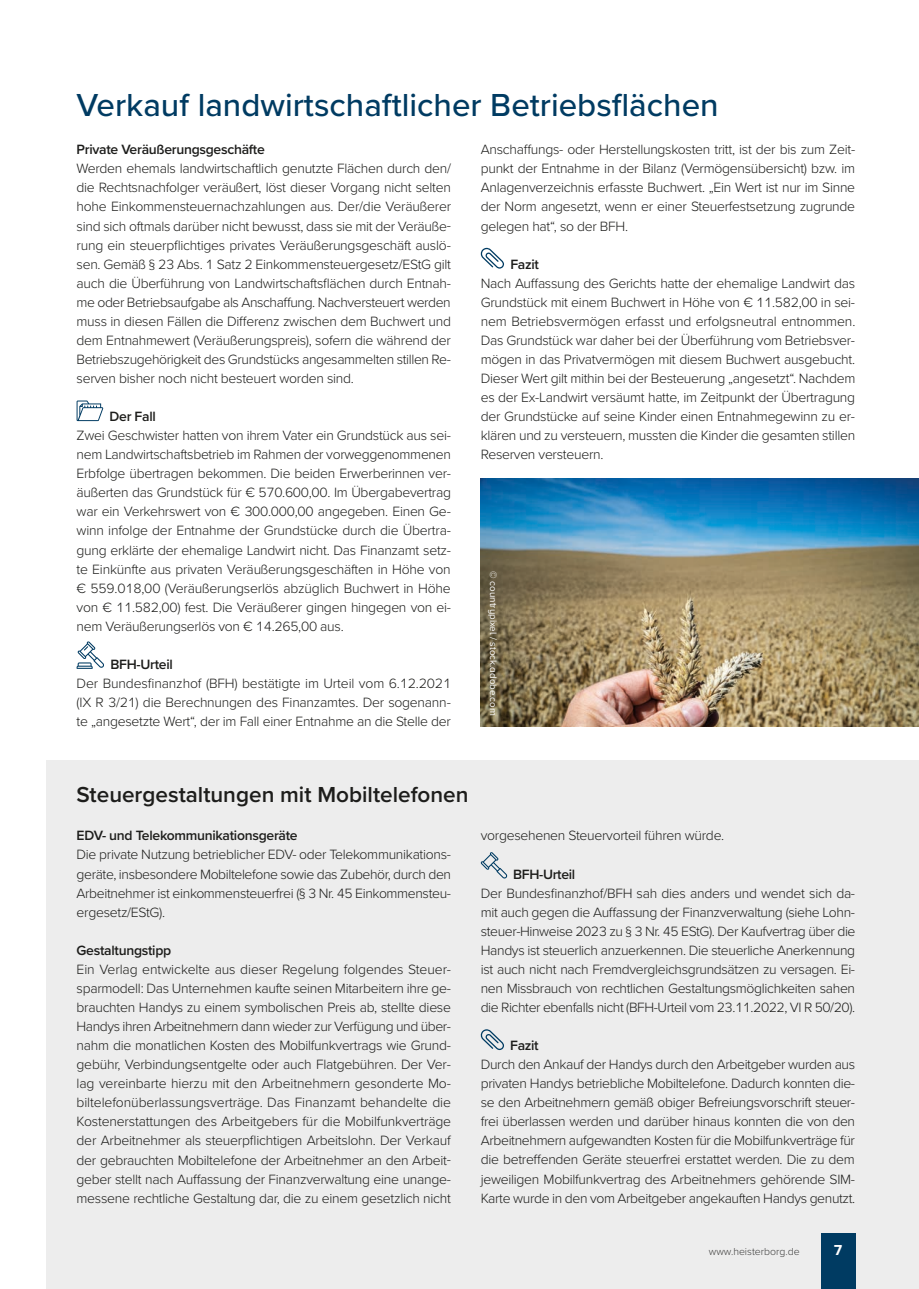
<style>
.page{position:relative;width:919px;height:1289px;background:#fff}
.page>*{position:absolute;margin:0;border:0;box-sizing:border-box;transform-origin:0 0}
.t1{font:500 33px "Proxima Nova";color:#003b62}
.t2{font:600 22.5px "Proxima Nova";color:#1d1d1b}
.t3{font:700 15px "Proxima Nova";color:#fff}
.t4{font:300 13.95px/19px "Proxima Nova";letter-spacing:-.02em;color:#1d1d1b;text-align:justify}
.t5{font:600 13.95px "Proxima Nova";letter-spacing:-.02em;color:#1d1d1b}
.t6{font:300 10.5px "Proxima Nova";color:#3d3d3c}
.t7{font:9.75px "Proxima Nova A";color:#fff}
</style>
<div class="page">
<svg style="left:77px;top:400px;width:26px;height:21px"></svg>
<svg style="left:77px;top:641px;width:27px;height:28px"></svg>
<svg style="left:480px;top:248px;width:24px;height:21px"></svg>
<img style="left:480px;top:478px;width:438px;height:248px">
<div style="left:47px;top:760px;width:871px;height:528px;background:#ededed"></div>
<svg style="left:480px;top:852px;width:27px;height:26px"></svg>
<svg style="left:480px;top:1029px;width:24px;height:21px"></svg>
<div style="left:821px;top:1233px;width:34px;height:55px;background:#003b62"></div>
<h1 class="t1" style="left:77px;top:80px;width:643px">Verkauf landwirtschaftlicher Betriebsflächen</h1>
<p class="t5" style="left:77px;top:139px;width:190px">Private Veräußerungsgeschäfte</p>
<p class="t4" style="left:77px;top:158px;width:376px">Werden ehemals landwirtschaftlich genutzte Flächen durch den/ die Rechtsnachfolger veräußert, löst dieser Vorgang nicht selten hohe Einkommensteuernachzahlungen aus. Der/die Veräußerer sind sich oftmals darüber nicht bewusst, dass sie mit der Veräuße&shy;rung ein steuerpflichtiges privates Veräußerungsgeschäft auslö&shy;sen. Gemäß § 23 Abs. 1 Satz 2 Einkommensteuergesetz/EStG gilt auch die Überführung von Landwirtschaftsflächen durch Entnah&shy;me oder Betriebsaufgabe als Anschaffung. Nachversteuert werden muss in diesen Fällen die Differenz zwischen dem Buchwert und dem Entnahmewert (Veräußerungspreis), sofern die während der Betriebszugehörigkeit des Grundstücks angesammelten stillen Re&shy;serven bisher noch nicht besteuert worden sind.</p>
<p class="t5" style="left:109px;top:406px;width:48px">Der Fall</p>
<p class="t4" style="left:77px;top:425px;width:376px">Zwei Geschwister hatten von ihrem Vater ein Grundstück aus sei&shy;nem Landwirtschaftsbetrieb im Rahmen der vorweggenommenen Erbfolge übertragen bekommen. Die beiden Erwerberinnen ver&shy;äußerten das Grundstück für € 570.600,00. Im Übergabevertrag war ein Verkehrswert von € 300.000,00 angegeben. Einen Ge&shy;winn infolge der Entnahme der Grundstücke durch die Übertra&shy;gung erklärte der ehemalige Landwirt nicht. Das Finanzamt setz&shy;te Einkünfte aus privaten Veräußerungsgeschäften in Höhe von € 559.018,00 (Veräußerungserlös abzüglich Buchwert in Höhe von € 11.582,00) fest. Die Veräußerer gingen hingegen von ei&shy;nem Veräußerungserlös von € 14.265,00 aus.</p>
<p class="t5" style="left:110px;top:653px;width:64px">BFH-Urteil</p>
<p class="t4" style="left:77px;top:673px;width:376px">Der Bundesfinanzhof (BFH) bestätigte im Urteil vom 6.12.2021 (IX R 3/21) die Berechnungen des Finanzamtes. Der sogenann&shy;te „angesetzte Wert“, der im Fall einer Entnahme an die Stelle der</p>
<p class="t4" style="left:480px;top:139px;width:376px">Anschaffungs- oder Herstellungskosten tritt, ist der bis zum Zeit&shy;punkt der Entnahme in der Bilanz (Vermögensübersicht) bzw. im Anlagenverzeichnis erfasste Buchwert. „Ein Wert ist nur im Sinne der Norm angesetzt, wenn er einer Steuerfestsetzung zugrunde gelegen hat“, so der BFH.</p>
<p class="t5" style="left:510px;top:253px;width:30px">Fazit</p>
<p class="t4" style="left:480px;top:273px;width:376px">Nach Auffassung des Gerichts hatte der ehemalige Landwirt das Grundstück mit einem Buchwert in Höhe von € 11.582,00 in sei&shy;nem Betriebsvermögen erfasst und erfolgsneutral entnommen.<br>Das Grundstück war daher bei der Überführung vom Betriebsver&shy;mögen in das Privatvermögen mit diesem Buchwert ausgebucht.<br>Dieser Wert gilt mithin bei der Besteuerung „angesetzt“. Nachdem es der Ex-Landwirt versäumt hatte, im Zeitpunkt der Übertragung der Grundstücke auf seine Kinder einen Entnahmegewinn zu er&shy;klären und zu versteuern, mussten die Kinder die gesamten stillen Reserven versteuern.</p>
<p class="t7" style="left:500px;top:571px;width:146px;rotate:90deg">© countrypixel / stock.adobe.com</p>
<h2 class="t2" style="left:77px;top:778px;width:393px">Steuergestaltungen mit Mobiltelefonen</h2>
<p class="t5" style="left:77px;top:825px;width:223px">EDV- und Telekommunikationsgeräte</p>
<p class="t4" style="left:77px;top:844px;width:376px">Die private Nutzung betrieblicher EDV- oder Telekommunikations&shy;geräte, insbesondere Mobiltelefone sowie das Zubehör, durch den Arbeitnehmer ist einkommensteuerfrei (§ 3 Nr. 45 Einkommensteu&shy;ergesetz/EStG).</p>
<p class="t5" style="left:77px;top:939px;width:96px">Gestaltungstipp</p>
<p class="t4" style="left:77px;top:958px;width:376px">Ein Verlag entwickelte aus dieser Regelung folgendes Steuer&shy;sparmodell: Das Unternehmen kaufte seinen Mitarbeitern ihre ge&shy;brauchten Handys zu einem symbolischen Preis ab, stellte diese Handys ihren Arbeitnehmern dann wieder zur Verfügung und über&shy;nahm die monatlichen Kosten des Mobilfunkvertrags wie Grund&shy;gebühr, Verbindungsentgelte oder auch Flatgebühren. Der Ver&shy;lag vereinbarte hierzu mit den Arbeitnehmern gesonderte Mo&shy;biltelefonüberlassungsverträge. Das Finanzamt behandelte die Kostenerstattungen des Arbeitgebers für die Mobilfunkverträge der Arbeitnehmer als steuerpflichtigen Arbeitslohn. Der Verkauf der gebrauchten Mobiltelefone der Arbeitnehmer an den Arbeit&shy;geber stellt nach Auffassung der Finanzverwaltung eine unange&shy;messene rechtliche Gestaltung dar, die zu einem gesetzlich nicht</p>
<p class="t4" style="left:480px;top:825px;width:245px">vorgesehenen Steuervorteil führen würde.</p>
<p class="t5" style="left:513px;top:863px;width:63px">BFH-Urteil</p>
<p class="t4" style="left:480px;top:882px;width:376px">Der Bundesfinanzhof/BFH sah dies anders und wendet sich da&shy;mit auch gegen die Auffassung der Finanzverwaltung (siehe Lohn&shy;steuer-Hinweise 2023 zu § 3 Nr. 45 EStG). Der Kaufvertrag über die Handys ist steuerlich anzuerkennen. Die steuerliche Anerkennung ist auch nicht nach Fremdvergleichsgrundsätzen zu versagen. Ei&shy;nen Missbrauch von rechtlichen Gestaltungsmöglichkeiten sahen die Richter ebenfalls nicht (BFH-Urteil vom 23.11.2022, VI R 50/20).</p>
<p class="t5" style="left:510px;top:1034px;width:30px">Fazit</p>
<p class="t4" style="left:480px;top:1054px;width:376px">Durch den Ankauf der Handys durch den Arbeitgeber wurden aus privaten Handys betriebliche Mobiltelefone. Dadurch konnten die&shy;se den Arbeitnehmern gemäß obiger Befreiungsvorschrift steuer&shy;frei überlassen werden und darüber hinaus konnten die von den Arbeitnehmern aufgewandten Kosten für die Mobilfunkverträge für die betreffenden Geräte steuerfrei erstattet werden. Die zu dem jeweiligen Mobilfunkvertrag des Arbeitnehmers gehörende SIM-Karte wurde in den vom Arbeitgeber angekauften Handys genutzt.</p>
<p class="t6" style="left:708px;top:1243px;width:92px">www.heisterborg.de</p>
<p class="t3" style="left:833px;top:1238px;width:11px">7</p>
</div>
